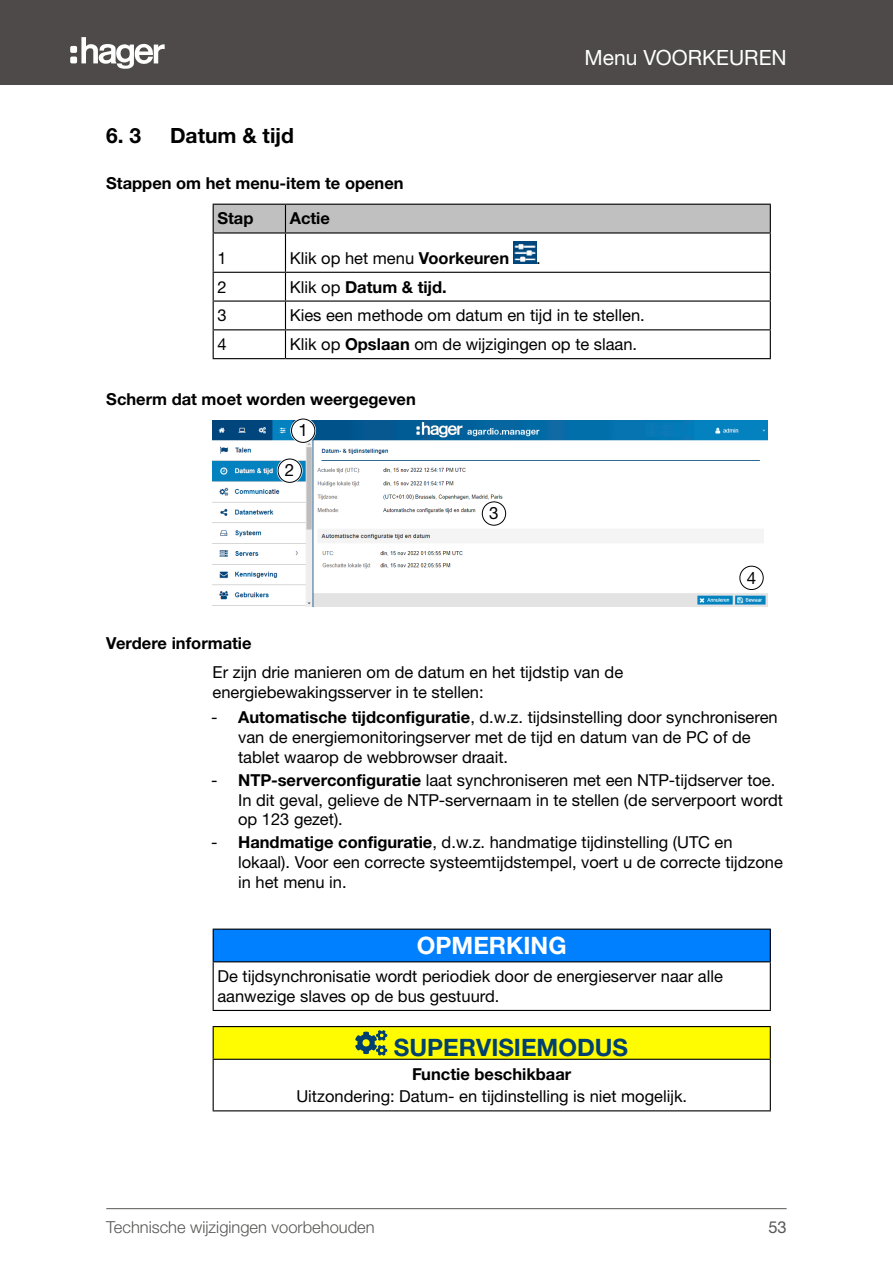
<style>
.page{position:relative;width:893px;height:1263px;background:#fff}
.page>*{position:absolute;margin:0;border:0;box-sizing:border-box;transform-origin:0 0}
.Signalwort_weiß{font:700 24px "Helvetica Neue LTW1 G";color:#00406f}
.Signalwort_weiß-2{font:700 24px "Helvetica Neue LTW1 G";color:#fff}
.t1{font:21px "Helvetica Neue LTW1 G";color:#fff}
.t2{font:700 21px "Helvetica Neue LTW1 G";color:#000}
.t3{font:16.95px "Helvetica Neue LTW1 G";color:#000}
.Table_Body_Text{font:16.5px/19.8px "Helvetica Neue LTW1 G";color:#000}
.Body_Text{font:16.5px/19.8px "Helvetica Neue LTW1 G";color:#000}
.Marginalie{font:700 16.5px "Helvetica Neue LTW1 G";color:#000}
.Table_Body_Text-2{font:700 16.5px "Helvetica Neue LTW1 G";color:#000}
.t4{font:300 16.5px "Helvetica Neue LTW1 G";color:#575756}
.Table_Heading{font:700 16.5px "Helvetica Neue LTW1 G";color:#000}
.t5{font:16.5px "Helvetica Neue LTW1 G";color:#575756}
.s1{font-weight:700}
.s2{font-weight:400}
</style>
<div class="page">
<div style="left:0;top:0;width:893px;height:85px;background:#4d4a49"></div>
<svg style="left:81px;top:37px;width:84px;height:32px"></svg>
<div style="left:70px;top:46px;width:7px;height:7px;background:#fefefe;border-radius:2px"></div>
<div style="left:70px;top:57px;width:7px;height:6px;background:#fefefe;border-radius:2px"></div>
<hr style="left:106px;top:1208px;width:681px;height:1px;background:#575756">
<hr style="left:213px;top:300px;width:72px;height:2px;background:#000">
<hr style="left:285px;top:300px;width:486px;height:2px;background:#000">
<hr style="left:213px;top:329px;width:72px;height:1px;background:#000">
<hr style="left:285px;top:329px;width:486px;height:1px;background:#000">
<hr style="left:285px;top:234px;width:1px;height:38px;background:#000">
<svg style="left:285px;top:273px;width:1px;height:85px"></svg>
<div style="left:213px;top:204px;width:558px;height:28px;background:#c0c0c0"></div>
<svg style="left:213px;top:273px;width:1px;height:85px"></svg>
<svg style="left:770px;top:273px;width:1px;height:85px"></svg>
<hr style="left:213px;top:358px;width:72px;height:1px;background:#000">
<hr style="left:285px;top:358px;width:486px;height:1px;background:#000">
<hr style="left:213px;top:232px;width:72px;height:2px;background:#000">
<hr style="left:213px;top:234px;width:1px;height:38px;background:#000">
<hr style="left:285px;top:232px;width:486px;height:2px;background:#000">
<hr style="left:770px;top:234px;width:1px;height:38px;background:#000">
<hr style="left:213px;top:272px;width:72px;height:1px;background:#000">
<hr style="left:285px;top:272px;width:486px;height:1px;background:#000">
<img style="left:514px;top:241px;width:22px;height:23px">
<img style="left:213px;top:420px;width:555px;height:187px">
<svg style="left:290px;top:418px;width:26px;height:26px"></svg>
<div style="left:291px;top:419px;width:24px;height:23px;background:#fff;border-radius:50%"></div>
<div style="left:291px;top:419px;width:24px;height:24px;border:1px solid #000;border-radius:50%"></div>
<svg style="left:277px;top:458px;width:26px;height:26px"></svg>
<div style="left:278px;top:459px;width:23px;height:23px;background:#fff;border-radius:50%"></div>
<div style="left:278px;top:459px;width:24px;height:23px;border:1px solid #000;border-radius:50%"></div>
<svg style="left:481px;top:501px;width:26px;height:25px"></svg>
<div style="left:482px;top:502px;width:24px;height:23px;background:#fff;border-radius:50%"></div>
<div style="left:482px;top:502px;width:24px;height:23px;border:1px solid #000;border-radius:50%"></div>
<svg style="left:739px;top:565px;width:25px;height:26px"></svg>
<div style="left:740px;top:566px;width:23px;height:23px;background:#fff;border-radius:50%"></div>
<div style="left:740px;top:566px;width:23px;height:24px;border:1px solid #000;border-radius:50%"></div>
<div style="left:213px;top:929px;width:557px;height:33px;background:#007fff"></div>
<hr style="left:213px;top:928px;width:558px;height:2px;background:#000">
<hr style="left:213px;top:930px;width:1px;height:31px;background:#000">
<hr style="left:770px;top:930px;width:1px;height:31px;background:#000">
<hr style="left:213px;top:961px;width:558px;height:1px;background:#000">
<hr style="left:213px;top:962px;width:1px;height:48px;background:#000">
<hr style="left:770px;top:962px;width:1px;height:48px;background:#000">
<hr style="left:213px;top:1010px;width:558px;height:1px;background:#000">
<div style="left:213px;top:1026px;width:557px;height:33px;background:#fffb01"></div>
<hr style="left:213px;top:1026px;width:558px;height:1px;background:#000">
<hr style="left:213px;top:1027px;width:1px;height:32px;background:#000">
<hr style="left:770px;top:1027px;width:1px;height:32px;background:#000">
<hr style="left:213px;top:1059px;width:558px;height:1px;background:#000">
<hr style="left:213px;top:1060px;width:1px;height:50px;background:#000">
<hr style="left:770px;top:1060px;width:1px;height:50px;background:#000">
<hr style="left:213px;top:1110px;width:558px;height:1px;background:#000">
<svg style="left:355px;top:1030px;width:32px;height:26px"></svg>
<p class="t1" style="left:585px;top:44px;width:204px">Menu VOORKEUREN</p>
<p class="t2" style="left:106px;top:122px;width:37px">6. 3</p>
<p class="t2" style="left:170px;top:122px;width:125px">Datum &amp; tijd</p>
<p class="Marginalie" style="left:106px;top:173px;width:299px">Stappen om het menu-item te openen</p>
<p class="Table_Heading" style="left:217px;top:208px;width:38px">Stap</p>
<p class="Table_Heading" style="left:290px;top:208px;width:42px">Actie</p>
<p class="Table_Body_Text" style="left:217px;top:248px;width:11px">1</p>
<p class="Table_Body_Text" style="left:290px;top:248px;width:221px">Klik op het menu <span class="s1">Voorkeuren</span></p>
<p class="Table_Body_Text" style="left:536px;top:248px;width:6px">.</p>
<p class="Table_Body_Text" style="left:217px;top:277px;width:11px">2</p>
<p class="Table_Body_Text-2" style="left:290px;top:276px;width:159px"><span class="s2">Klik op</span> Datum &amp; tijd.</p>
<p class="Table_Body_Text" style="left:217px;top:305px;width:11px">3</p>
<p class="Table_Body_Text" style="left:290px;top:305px;width:357px">Kies een methode om datum en tijd in te stellen.</p>
<p class="Table_Body_Text" style="left:217px;top:334px;width:11px">4</p>
<p class="Table_Body_Text" style="left:290px;top:334px;width:349px">Klik op <span class="s1">Opslaan</span> om de wijzigingen op te slaan.</p>
<p class="Marginalie" style="left:106px;top:389px;width:311px">Scherm dat moet worden weergegeven</p>
<p class="t3" style="left:298px;top:420px;width:11px">1</p>
<p class="t3" style="left:285px;top:460px;width:11px">2</p>
<p class="t3" style="left:489px;top:503px;width:11px">3</p>
<p class="t3" style="left:747px;top:567px;width:11px">4</p>
<p class="Marginalie" style="left:106px;top:633px;width:147px">Verdere informatie</p>
<p class="Body_Text" style="left:213px;top:662px;width:412px">Er zijn drie manieren om de datum en het tijdstip van de energiebewakingsserver in te stellen:</p>
<p class="Table_Body_Text" style="left:238px;top:707px;width:541px;text-indent:-27px">- <span class="s1">Automatische tijdconfiguratie</span>, d.w.z. tijdsinstelling door synchroniseren van de energiemonitoringserver met de tijd en datum van de PC of de tablet waarop de webbrowser draait.</p>
<p class="Table_Body_Text" style="left:238px;top:770px;width:546px;text-indent:-27px">- <span class="s1">NTP-serverconfiguratie</span> laat synchroniseren met een NTP-tijdserver toe.<br>In dit geval, gelieve de NTP-servernaam in te stellen (de serverpoort wordt op 123 gezet).</p>
<p class="Table_Body_Text" style="left:238px;top:832px;width:546px;text-indent:-27px">- <span class="s1">Handmatige configuratie</span>, d.w.z. handmatige tijdinstelling (UTC en lokaal). Voor een correcte systeemtijdstempel, voert u de correcte tijdzone in het menu in.</p>
<p class="Signalwort_weiß-2" style="left:417px;top:931px;width:151px">OPMERKING</p>
<p class="Table_Body_Text" style="left:217px;top:966px;width:507px">De tijdsynchronisatie wordt periodiek door de energieserver naar alle aanwezige slaves op de bus gestuurd.</p>
<p class="Signalwort_weiß" style="left:394px;top:1032px;width:236px">SUPERVISIEMODUS</p>
<p class="Table_Body_Text-2" style="left:412px;top:1063px;width:161px">Functie beschikbaar</p>
<p class="Table_Body_Text" style="left:296px;top:1086px;width:392px">Uitzondering: Datum- en tijdinstelling is niet mogelijk.</p>
<p class="t4" style="left:106px;top:1217px;width:270px">Technische wijzigingen voorbehouden</p>
<p class="t5" style="left:768px;top:1217px;width:20px">53</p>
</div>
